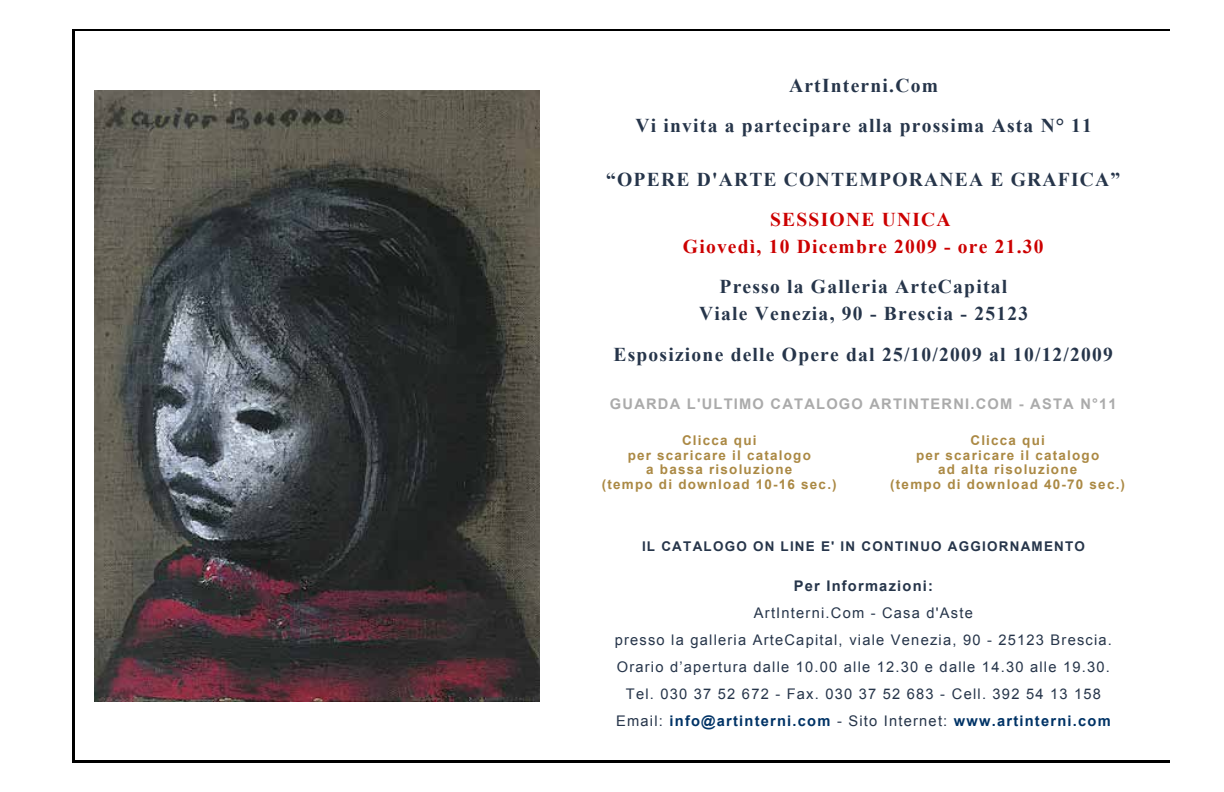
<style>
.page{position:relative;width:1224px;height:792px;background:#fff}
.page>*{position:absolute;margin:0;border:0;box-sizing:border-box;transform-origin:0 0}
.t1{font:700 19.6px/40.4px "Times New Roman";letter-spacing:.06em;color:#26354a;text-align:center}
.t2{font:700 19.6px/26.8px "Times New Roman";letter-spacing:.06em;color:#c00;text-align:center}
.t3{font:14.6px/26.8px "Arial";letter-spacing:.085em;color:#26354a;text-align:center}
.t4{font:700 14.6px "Arial";letter-spacing:.085em;color:#ababab}
.t5{font:700 14.6px "Arial";letter-spacing:.085em;color:#26354a}
.t6{font:700 13.4px/14.6px "Arial";letter-spacing:.09em;color:#ab8944;text-align:center}
.t7{font:700 13.4px "Arial";letter-spacing:.09em;color:#26354a}
.s1{font-weight:700;color:#036}
</style>
<div class="page">
<hr style="left:72px;top:29px;width:1098px;height:3px;background:#000">
<hr style="left:72px;top:760px;width:1098px;height:3px;background:#000">
<hr style="left:72px;top:29px;width:3px;height:734px;background:#000">
<hr style="left:1170px;top:29px;width:1px;height:734px;background:#000">
<img style="left:94px;top:91px;width:445px;height:610px">
<h1 class="t1" style="left:635px;top:65px;width:458px">ArtInterni.Com<br>Vi invita a partecipare alla prossima Asta N° 11</h1>
<h1 class="t1" style="left:606px;top:159px;width:516px">“OPERE D'ARTE CONTEMPORANEA E GRAFICA”</h1>
<h1 class="t2" style="left:683px;top:206px;width:362px">SESSIONE UNICA<br>Giovedì, 10 Dicembre 2009 - ore 21.30</h1>
<h1 class="t1" style="left:699px;top:273px;width:331px;line-height:26.8px">Presso la Galleria ArteCapital<br>Viale Venezia, 90 - Brescia - 25123</h1>
<h1 class="t1" style="left:613px;top:333px;width:501px">Esposizione delle Opere dal 25/10/2009 al 10/12/2009</h1>
<p class="t4" style="left:610px;top:395px;width:508px">GUARDA L'ULTIMO CATALOGO ARTINTERNI.COM - ASTA N°11</p>
<p class="t6" style="left:602px;top:433px;width:236px">Clicca qui<br>per scaricare il catalogo<br>a bassa risoluzione<br>(tempo di download 10-16 sec.)</p>
<p class="t6" style="left:890px;top:433px;width:236px">Clicca qui<br>per scaricare il catalogo<br>ad alta risoluzione<br>(tempo di download 40-70 sec.)</p>
<p class="t7" style="left:642px;top:538px;width:445px">IL CATALOGO ON LINE E' IN CONTINUO AGGIORNAMENTO</p>
<p class="t5" style="left:794px;top:577px;width:141px">Per Informazioni:</p>
<p class="t3" style="left:615px;top:600px;width:499px">ArtInterni.Com - Casa d'Aste<br>presso la galleria ArteCapital, viale Venezia, 90 - 25123 Brescia.<br>Orario d’apertura dalle 10.00 alle 12.30 e dalle 14.30 alle 19.30.<br>Tel. 030 37 52 672 - Fax. 030 37 52 683 - Cell. 392 54 13 158<br>Email: <span class="s1">info@artinterni.com</span> - Sito Internet: <span class="s1">www.artinterni.com</span></p>
</div>
